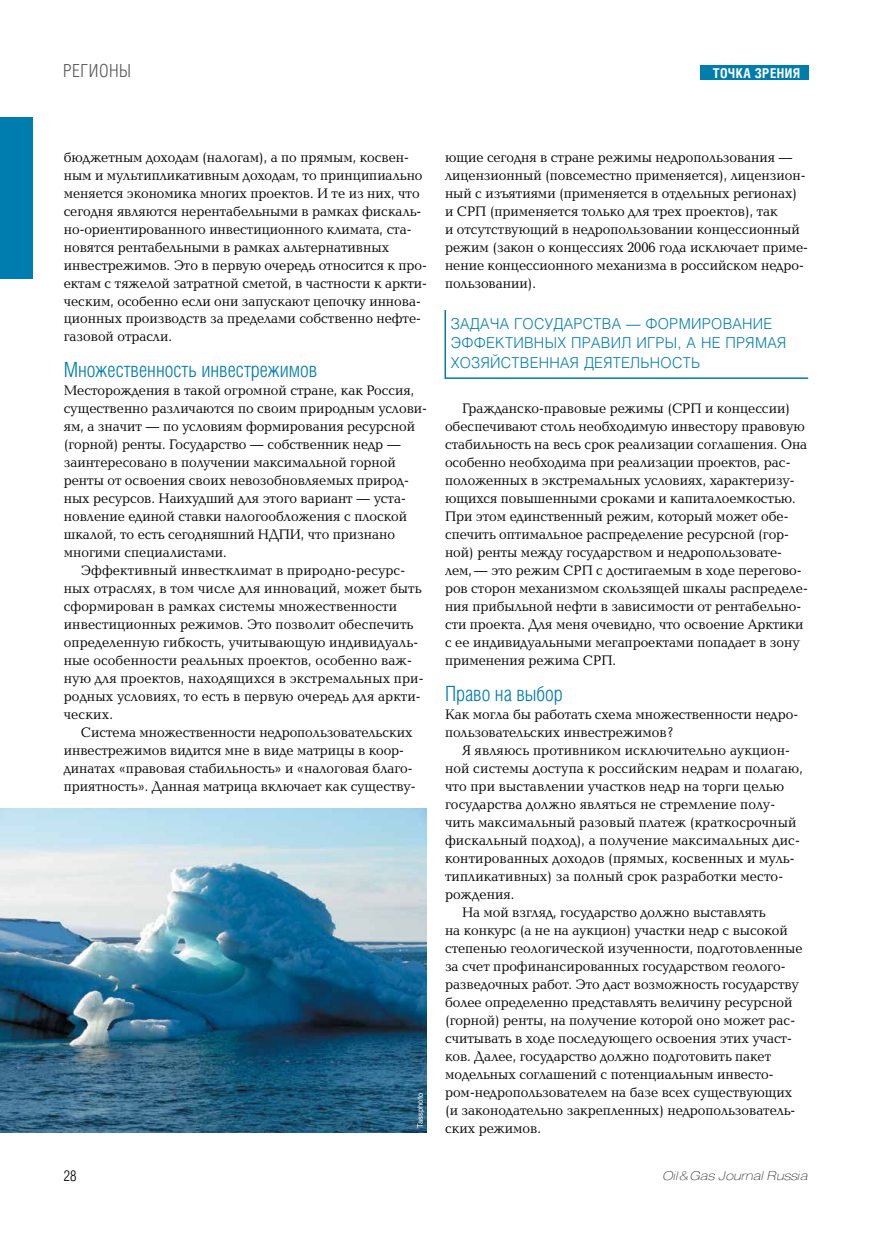
<style>
.page{position:relative;width:872px;height:1234px;background:#fff}
.page>*{position:absolute;margin:0;border:0;box-sizing:border-box;transform-origin:0 0}
.t1{font:300 21px "v Helios Cond";color:#007daf}
.t2{font:300 18px "v Helios Cond";letter-spacing:.03em;color:#58595b}
.t3{font:300 15px/19.5px "v Helios";letter-spacing:.02em;color:#007daf;scale:.96 1}
.t4{font:300 15px "v Helios Cond";color:#000}
.t5{font:14.25px/18px "Baltica";color:#000;scale:.95 1}
.t6{font:700 13.5px "v Helios Cond";letter-spacing:.03em;color:#fff}
.t7{font:italic 100 12px "v Helios Ext";color:#000}
.t8{font:7.5px "v Helios";color:#fff}
</style>
<div class="page">
<div style="left:0;top:118px;width:33px;height:161px;background:#007daf"></div>
<div style="left:700px;top:65px;width:108px;height:15px;background:#007daf"></div>
<svg style="left:444px;top:310px;width:365px;height:69px"></svg>
<img style="left:0;top:808px;width:427px;height:324px">
<p class="t2" style="left:63px;top:61px;width:70px">РЕГИОНЫ</p>
<p class="t6" style="left:712px;top:65px;width:89px">ТОЧКА ЗРЕНИЯ</p>
<p class="t5" style="left:64px;top:148px;width:384px">бюджетным доходам (налогам), а по прямым, косвен&shy;ным и мультипликативным доходам, то принципиально меняется экономика многих проектов. И те из них, что сегодня являются нерентабельными в рамках фискаль&shy;но-ориентированного инвестиционного климата, ста&shy;новятся рентабельными в рамках альтернативных инвестрежимов. Это в первую очередь относится к про&shy;ектам с тяжелой затратной сметой, в частности к аркти&shy;ческим, особенно если они запускают цепочку иннова&shy;ционных производств за пределами собственно нефте&shy;газовой отрасли.</p>
<h1 class="t1" style="left:64px;top:358px;width:255px">Множественность инвестрежимов</h1>
<p class="t5" style="left:64px;top:382px;width:370px">Месторождения в такой огромной стране, как Россия,</p>
<p class="t5" style="left:64px;top:400px;width:384px">существенно различаются по своим природным услови-</p>
<p class="t5" style="left:64px;top:418px;width:371px">ям, а значит — по условиям формирования ресурсной</p>
<p class="t5" style="left:64px;top:436px;width:356px">(горной) ренты. Государство — собственник недр —</p>
<p class="t5" style="left:64px;top:454px;width:351px">заинтересовано в получении максимальной горной</p>
<p class="t5" style="left:64px;top:472px;width:365px">ренты от освоения своих невозобновляемых природ-</p>
<p class="t5" style="left:64px;top:489px;width:361px">ных ресурсов. Наихудший для этого вариант — уста-</p>
<p class="t5" style="left:64px;top:507px;width:363px">новление единой ставки налогообложения с плоской</p>
<p class="t5" style="left:64px;top:525px;width:350px">шкалой, то есть сегодняшний НДПИ, что признано</p>
<p class="t5" style="left:64px;top:543px;width:173px">многими специалистами.</p>
<p class="t5" style="left:81px;top:561px;width:343px">Эффективный инвестклимат в природно-ресурс-</p>
<p class="t5" style="left:64px;top:579px;width:378px">ных отраслях, в том числе для инноваций, может быть</p>
<p class="t5" style="left:64px;top:597px;width:352px">сформирован в рамках системы множественности</p>
<p class="t5" style="left:64px;top:615px;width:369px">инвестиционных режимов. Это позволит обеспечить</p>
<p class="t5" style="left:64px;top:633px;width:374px">определенную гибкость, учитывающую индивидуаль-</p>
<p class="t5" style="left:64px;top:651px;width:368px">ные особенности реальных проектов, особенно важ-</p>
<p class="t5" style="left:64px;top:669px;width:380px">ную для проектов, находящихся в экстремальных при-</p>
<p class="t5" style="left:64px;top:687px;width:377px">родных условиях, то есть в первую очередь для аркти-</p>
<p class="t5" style="left:64px;top:705px;width:53px">ческих.</p>
<p class="t5" style="left:81px;top:723px;width:351px">Система множественности недропользовательских</p>
<p class="t5" style="left:64px;top:741px;width:359px">инвестрежимов видится мне в виде матрицы в коор-</p>
<p class="t5" style="left:64px;top:759px;width:368px">динатах «правовая стабильность» и «налоговая благо-</p>
<p class="t5" style="left:64px;top:777px;width:372px">приятность». Данная матрица включает как существу-</p>
<p class="t8" style="left:415px;top:1128px;width:37px;rotate:-90deg">Tassphoto</p>
<p class="t5" style="left:445px;top:148px;width:383px">ющие сегодня в стране режимы недропользования — лицензионный (повсеместно применяется), лицензион&shy;ный с изъятиями (применяется в отдельных регионах) и СРП (применяется только для трех проектов), так<br>и отсутствующий в недропользовании концессионный режим (закон о концессиях 2006 года исключает приме&shy;нение концессионного механизма в российском недро&shy;пользовании).</p>
<p class="t3" style="left:451px;top:313px;width:351px">Задача государства — формирование эффективных правил игры, а не прямая хозяйственная деятельность</p>
<p class="t5" style="left:445px;top:400px;width:383px;text-indent:17px">Гражданско-правовые режимы (СРП и концессии) обеспечивают столь необходимую инвестору правовую стабильность на весь срок реализации соглашения. Она особенно необходима при реализации проектов, рас&shy;положенных в экстремальных условиях, характеризу&shy;ющихся повышенными сроками и капиталоемкостью.<br>При этом единственный режим, который может обе&shy;спечить оптимальное распределение ресурсной (гор&shy;ной) ренты между государством и недропользовате&shy;лем,— это режим СРП с достигаемым в ходе перегово&shy;ров сторон механизмом скользящей шкалы распределе&shy;ния прибыльной нефти в зависимости от рентабельно&shy;сти проекта. Для меня очевидно, что освоение Арктики с ее индивидуальными мегапроектами попадает в зону применения режима СРП.</p>
<h1 class="t1" style="left:445px;top:681px;width:119px">Право на выбор</h1>
<p class="t5" style="left:445px;top:705px;width:373px">Как могла бы работать схема множественности недро&shy;пользовательских инвестрежимов?</p>
<p class="t5" style="left:462px;top:741px;width:346px">Я являюсь противником исключительно аукцион-</p>
<p class="t5" style="left:445px;top:759px;width:378px">ной системы доступа к российским недрам и полагаю,</p>
<p class="t5" style="left:445px;top:777px;width:358px">что при выставлении участков недр на торги целью</p>
<p class="t5" style="left:445px;top:795px;width:349px">государства должно являться не стремление полу-</p>
<p class="t5" style="left:445px;top:813px;width:371px">чить максимальный разовый платеж (краткосрочный</p>
<p class="t5" style="left:445px;top:831px;width:375px">фискальный подход), а получение максимальных дис-</p>
<p class="t5" style="left:445px;top:849px;width:369px">контированных доходов (прямых, косвенных и муль-</p>
<p class="t5" style="left:445px;top:867px;width:357px">типликативных) за полный срок разработки место-</p>
<p class="t5" style="left:445px;top:885px;width:75px">рождения.</p>
<p class="t5" style="left:462px;top:903px;width:321px">На мой взгляд, государство должно выставлять</p>
<p class="t5" style="left:445px;top:921px;width:362px">на конкурс (а не на аукцион) участки недр с высокой</p>
<p class="t5" style="left:445px;top:939px;width:378px">степенью геологической изученности, подготовленные</p>
<p class="t5" style="left:445px;top:957px;width:360px">за счет профинансированных государством геолого-</p>
<p class="t5" style="left:445px;top:975px;width:374px">разведочных работ. Это даст возможность государству</p>
<p class="t5" style="left:445px;top:992px;width:367px">более определенно представлять величину ресурсной</p>
<p class="t5" style="left:445px;top:1010px;width:370px">(горной) ренты, на получение которой оно может рас-</p>
<p class="t5" style="left:445px;top:1028px;width:367px">считывать в ходе последующего освоения этих участ-</p>
<p class="t5" style="left:445px;top:1046px;width:345px">ков. Далее, государство должно подготовить пакет</p>
<p class="t5" style="left:445px;top:1064px;width:347px">модельных соглашений с потенциальным инвесто-</p>
<p class="t5" style="left:445px;top:1082px;width:367px">ром-недропользователем на базе всех существующих</p>
<p class="t5" style="left:445px;top:1100px;width:370px">(и законодательно закрепленных) недропользователь-</p>
<p class="t5" style="left:445px;top:1118px;width:103px">ских режимов.</p>
<p class="t4" style="left:64px;top:1167px;width:14px">28</p>
<p class="t7" style="left:663px;top:1167px;width:147px">Oil&amp;Gas Journal Russia</p>
</div>
